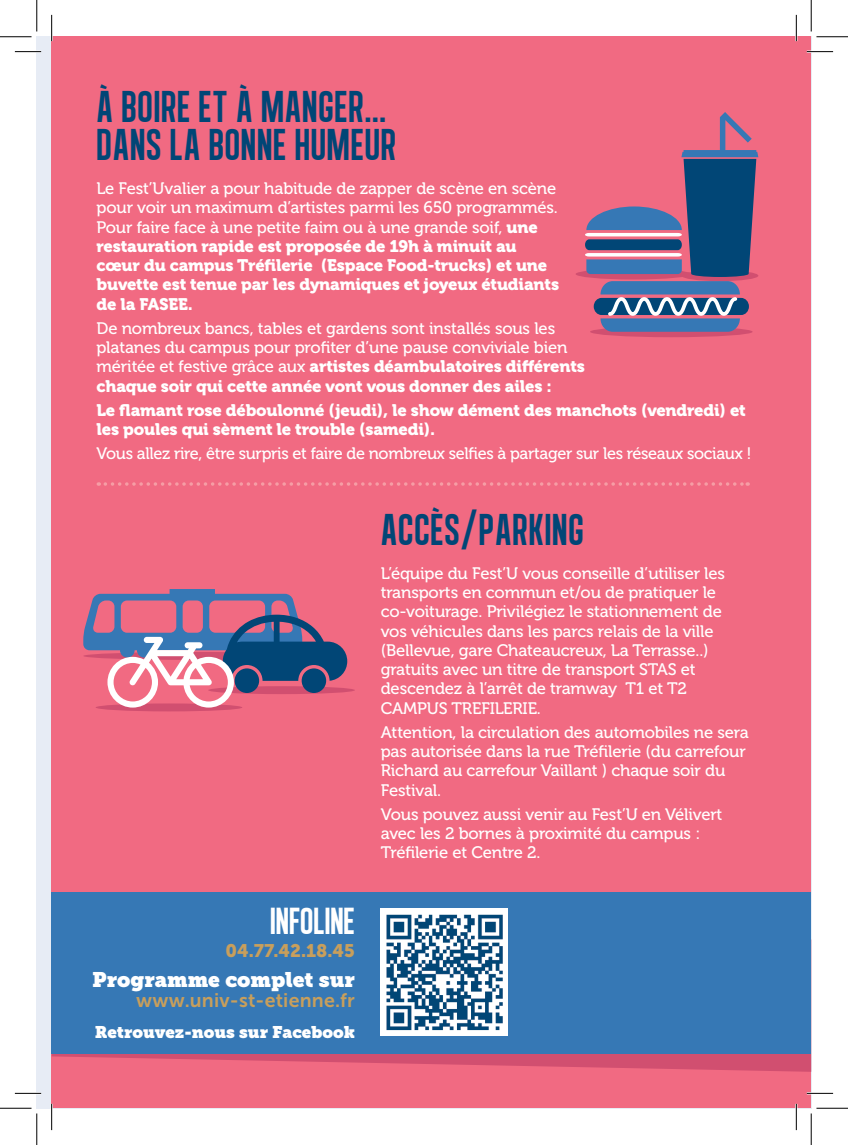
<style>
.page{position:relative;width:848px;height:1145px;background:#fff}
.page>*{position:absolute;margin:0;border:0;box-sizing:border-box;transform-origin:0 0}
.t1{font:45.5px "Algre Sans NC";letter-spacing:.02em;color:#014676}
.t2{font:38.5px "Algre Sans NC";color:#fff}
.t3{font:20.82px "Museo Slab";color:#fff}
.t4{font:19.43px "Museo Sans 700";letter-spacing:.01em;color:#c89f5c}
.t5{font:18.2px "Museo Sans 900";color:#c89f5c}
.t6{font:16.8px "Museo Slab";color:#fff}
.Style_de_paragraphe{font:16.62px/19.2px "Museo 500";letter-spacing:-.01em;color:#fff}
.Style_de_paragraphe-2{font:16.62px/19.2px "Museo 900";letter-spacing:-.01em;color:#fff}
.s1{font-family:"Museo 500"}
.s2{font-family:"Museo 900"}
</style>
<div class="page">
<div style="left:52px;top:37px;width:759px;height:1071px;background:#f16a82"></div>
<svg style="left:43px;top:926px;width:769px;height:146px"></svg>
<div style="left:52px;top:892px;width:759px;height:162px;background:#3678b5"></div>
<img style="left:380px;top:908px;width:127px;height:127px">
<svg style="left:105px;top:482px;width:643px;height:4px"></svg>
<svg style="left:575px;top:269px;width:116px;height:11px"></svg>
<div style="left:590px;top:326px;width:162px;height:11px;background:#d14f70;border-radius:50%"></div>
<svg style="left:585px;top:112px;width:173px;height:220px"></svg>
<div style="left:96px;top:703px;width:146px;height:8px;background:#d14f70;border-radius:50%"></div>
<svg style="left:208px;top:686px;width:147px;height:8px"></svg>
<svg style="left:83px;top:589px;width:264px;height:119px"></svg>
<hr style="left:806px;top:51px;width:26px;height:2px;background:#fff">
<hr style="left:806px;top:1092px;width:26px;height:2px;background:#fff">
<hr style="left:51px;top:15px;width:2px;height:26px;background:#fff">
<hr style="left:51px;top:1104px;width:2px;height:26px;background:#fff">
<hr style="left:795px;top:15px;width:2px;height:26px;background:#fff">
<hr style="left:795px;top:1104px;width:2px;height:26px;background:#fff">
<svg style="left:15px;top:51px;width:26px;height:1px"></svg>
<svg style="left:806px;top:51px;width:26px;height:1px"></svg>
<svg style="left:15px;top:1093px;width:26px;height:1px"></svg>
<svg style="left:806px;top:1093px;width:26px;height:1px"></svg>
<svg style="left:51px;top:15px;width:1px;height:26px"></svg>
<svg style="left:51px;top:1104px;width:1px;height:26px"></svg>
<svg style="left:795px;top:15px;width:1px;height:26px"></svg>
<svg style="left:795px;top:1104px;width:1px;height:26px"></svg>
<hr style="left:0;top:36px;width:32px;height:1px;background:#000">
<hr style="left:816px;top:36px;width:31px;height:1px;background:#000">
<hr style="left:0;top:1108px;width:32px;height:1px;background:#000">
<hr style="left:816px;top:1108px;width:31px;height:1px;background:#000">
<hr style="left:36px;top:0;width:1px;height:31px;background:#000">
<hr style="left:36px;top:1113px;width:1px;height:32px;background:#000">
<hr style="left:810px;top:0;width:1px;height:31px;background:#000">
<hr style="left:810px;top:1113px;width:1px;height:32px;background:#000">
<p class="t1" style="left:96px;top:82px;width:291px">À BOIRE ET À MANGER...</p>
<p class="t1" style="left:96px;top:120px;width:301px">DANS LA BONNE HUMEUR</p>
<p class="Style_de_paragraphe-2" style="left:96px;top:179px;width:464px"><span class="s1">Le Fest’Uvalier a pour habitude de zapper de scène en scène pour voir un maximum d’artistes parmi les 650 programmés.<br>Pour faire face à une petite faim ou à une grande soif,</span> une restauration rapide est proposée de 19h à minuit au cœur du campus Tréfilerie (Espace Food-trucks) et une buvette est tenue par les dynamiques et joyeux étudiants de la FASEE.</p>
<p class="Style_de_paragraphe" style="left:96px;top:319px;width:490px">De nombreux bancs, tables et gardens sont installés sous les platanes du campus pour profiter d’une pause conviviale bien méritée et festive grâce aux <span class="s2">artistes déambulatoires différents chaque soir qui cette année vont vous donner des ailes :</span></p>
<p class="Style_de_paragraphe-2" style="left:96px;top:401px;width:650px">Le flamant rose déboulonné (jeudi), le show dément des manchots (vendredi) et les poules qui sèment le trouble (samedi).</p>
<p class="Style_de_paragraphe" style="left:96px;top:444px;width:656px">Vous allez rire, être surpris et faire de nombreux selfies à partager sur les réseaux sociaux !</p>
<h2 class="t2" style="left:270px;top:901px;width:86px">INFOLINE</h2>
<p class="t5" style="left:225px;top:940px;width:131px">04.77.42.18.45</p>
<p class="t3" style="left:92px;top:968px;width:264px">Programme complet sur</p>
<p class="t4" style="left:136px;top:989px;width:220px">www.univ-st-etienne.fr</p>
<p class="t6" style="left:95px;top:1022px;width:261px">Retrouvez-nous sur Facebook</p>
<p class="t1" style="left:380px;top:505px;width:204px">ACCÈS/PARKING</p>
<p class="Style_de_paragraphe" style="left:380px;top:564px;width:346px">L’équipe du Fest’U vous conseille d’utiliser les transports en commun et/ou de pratiquer le co-voiturage. Privilégiez le stationnement de vos véhicules dans les parcs relais de la ville (Bellevue, gare Chateaucreux, La Terrasse..) gratuits avec un titre de transport STAS et descendez à l’arrêt de tramway T1 et T2<br>CAMPUS TREFILERIE.</p>
<p class="Style_de_paragraphe" style="left:380px;top:723px;width:369px">Attention, la circulation des automobiles ne sera pas autorisée dans la rue Tréfilerie (du carrefour Richard au carrefour Vaillant ) chaque soir du Festival.</p>
<p class="Style_de_paragraphe" style="left:380px;top:805px;width:343px">Vous pouvez aussi venir au Fest’U en Vélivert avec les 2 bornes à proximité du campus :<br>Tréfilerie et Centre 2.</p>
</div>
